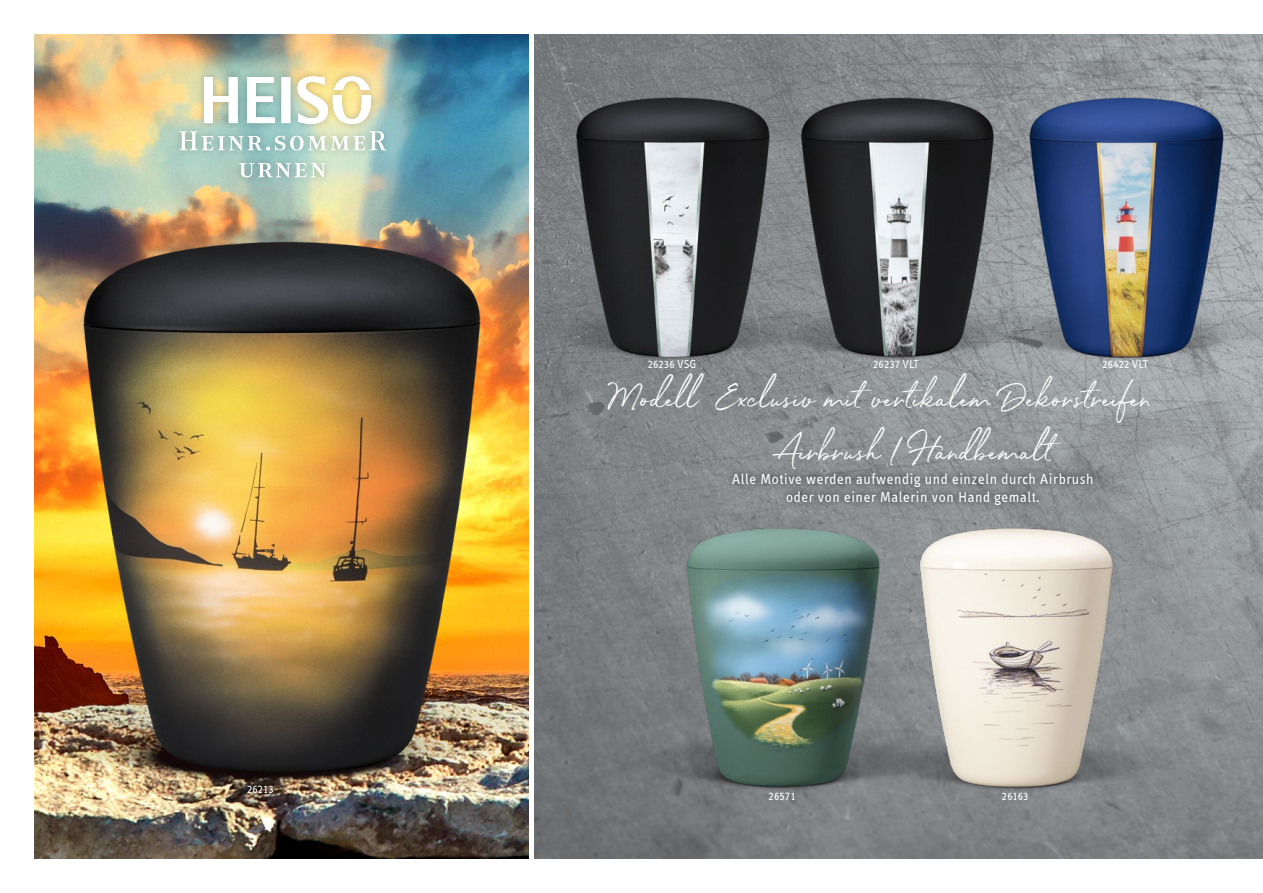
<style>
.page{position:relative;width:1263px;height:893px;background:#fff}
.page>*{position:absolute;margin:0;border:0;box-sizing:border-box;transform-origin:0 0}
.t1{font:39px/52.8px "White Oleander";color:#fff}
.t2{font:15px/18px "Info Text";letter-spacing:.04em;color:#fff;text-align:center}
.t3{font:12px "Info Text Normal Caps";color:#fff}
</style>
<div class="page">
<img style="left:534px;top:34px;width:729px;height:825px">
<img style="left:528px;top:81px;width:181px;height:286px">
<img style="left:709px;top:81px;width:229px;height:286px">
<img style="left:938px;top:81px;width:325px;height:286px">
<img style="left:1196px;top:82px;width:67px;height:287px">
<img style="left:969px;top:512px;width:233px;height:286px">
<img style="left:595px;top:512px;width:374px;height:286px">
<img style="left:34px;top:34px;width:494px;height:825px">
<svg style="left:225px;top:799px;width:70px;height:17px"></svg>
<img style="left:34px;top:201px;width:494px;height:598px">
<div style="left:725px;top:465px;width:375px;height:47px;background:#000;opacity:.75"></div>
<div style="left:172px;top:68px;width:221px;height:117px;background:#000;opacity:.25"></div>
<svg style="left:204px;top:77px;width:167px;height:47px"></svg>
<svg style="left:179px;top:131px;width:207px;height:47px;background:#b9d4c9"></svg>
<p class="t3" style="left:247px;top:783px;width:28px">26213</p>
<p class="t3" style="left:648px;top:357px;width:50px">26236 VSG</p>
<p class="t3" style="left:873px;top:357px;width:47px">26237 VLT</p>
<p class="t3" style="left:1102px;top:357px;width:47px">26422 VLT</p>
<h1 class="t1" style="left:774px;top:366px;width:378px;text-indent:-168px">Modell Exclusiv mit vertikalem Dekorstreifen<br>Airbrush / Handbemalt</h1>
<p class="t2" style="left:732px;top:470px;width:363px">Alle Motive werden aufwendig und einzeln durch Airbrush oder von einer Malerin von Hand gemalt.</p>
<p class="t3" style="left:769px;top:789px;width:29px">26571</p>
<p class="t3" style="left:1002px;top:789px;width:28px">26163</p>
</div>
